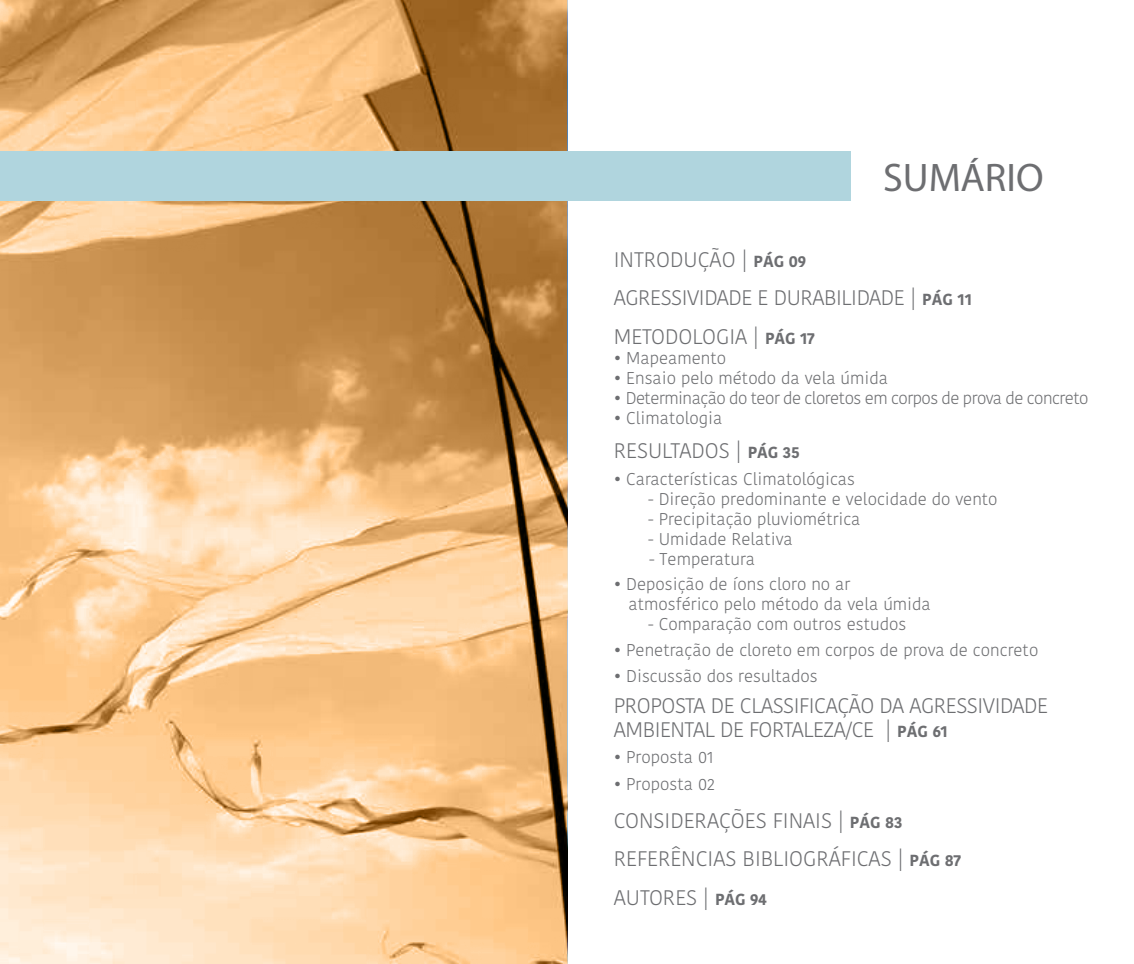
<style>
.page{position:relative;width:1134px;height:964px;background:#fff}
.page>*{position:absolute;margin:0;border:0;box-sizing:border-box;transform-origin:0 0}
.t1{font:40px "Myriad Pro";color:#6d6e71}
.t2{font:300 21px/38.4px "Kohinoor Bangla";letter-spacing:-.02em;color:#6d6e71}
.t3{font:300 21px/38.4px "Kohinoor Bangla";color:#6d6e71}
.t4{font:300 17px/20px "Kohinoor Bangla";color:#6d6e71}
.t5{font:300 17px "Kohinoor Bangla";letter-spacing:-.03em;color:#6d6e71}
.s1{font-weight:700;font-size:16px}
</style>
<div class="page">
<svg style="left:0;top:0;width:567px;height:964px;background:#e3b37c"></svg>
<div style="left:0;top:152px;width:850px;height:49px;background:#b0d5de"></div>
<h1 class="t1" style="left:883px;top:153px;width:162px">SUMÁRIO</h1>
<p class="t2" style="left:614px;top:240px;width:360px">INTRODUÇÃO | <span class="s1">PÁG 09<br></span>AGRESSIVIDADE E DURABILIDADE | <span class="s1">PÁG 11<br></span>METODOLOGIA | <span class="s1">PÁG 17</span></p>
<p class="t4" style="left:614px;top:348px;width:114px">• Mapeamento</p>
<p class="t4" style="left:614px;top:368px;width:276px">• Ensaio pelo método da vela úmida</p>
<p class="t5" style="left:614px;top:385px;width:476px">• Determinação do teor de cloretos em corpos de prova de concreto</p>
<p class="t4" style="left:614px;top:408px;width:110px">• Climatologia</p>
<p class="t3" style="left:614px;top:431px;width:188px">RESULTADOS | <span class="s1">PÁG 35</span></p>
<p class="t4" style="left:614px;top:468px;width:243px">• Características Climatológicas</p>
<p class="t4" style="left:648px;top:488px;width:351px">- Direção predominante e velocidade do vento</p>
<p class="t4" style="left:648px;top:508px;width:214px">- Precipitação pluviométrica</p>
<p class="t4" style="left:648px;top:528px;width:146px">- Umidade Relativa</p>
<p class="t4" style="left:649px;top:548px;width:107px">- Temperatura</p>
<p class="t4" style="left:628px;top:574px;width:304px;text-indent:-15px">• Deposição de íons cloro no ar atmosférico pelo método da vela úmida</p>
<p class="t4" style="left:648px;top:614px;width:260px">- Comparação com outros estudos</p>
<p class="t4" style="left:614px;top:640px;width:426px">• Penetração de cloreto em corpos de prova de concreto</p>
<p class="t4" style="left:614px;top:666px;width:206px">• Discussão dos resultados</p>
<p class="t2" style="left:614px;top:693px;width:436px;line-height:24px">PROPOSTA DE CLASSIFICAÇÃO DA AGRESSIVIDADE<br>AMBIENTAL DE FORTALEZA/CE | <span class="s1">PÁG 61</span></p>
<p class="t4" style="left:614px;top:747px;width:102px">• Proposta 01</p>
<p class="t4" style="left:614px;top:773px;width:103px">• Proposta 02</p>
<p class="t3" style="left:614px;top:801px;width:349px">CONSIDERAÇÕES FINAIS | <span class="s1">PÁG 83<br></span>REFERÊNCIAS BIBLIOGRÁFICAS | <span class="s1">PÁG 87<br></span>AUTORES | <span class="s1">PÁG 94</span></p>
</div>
